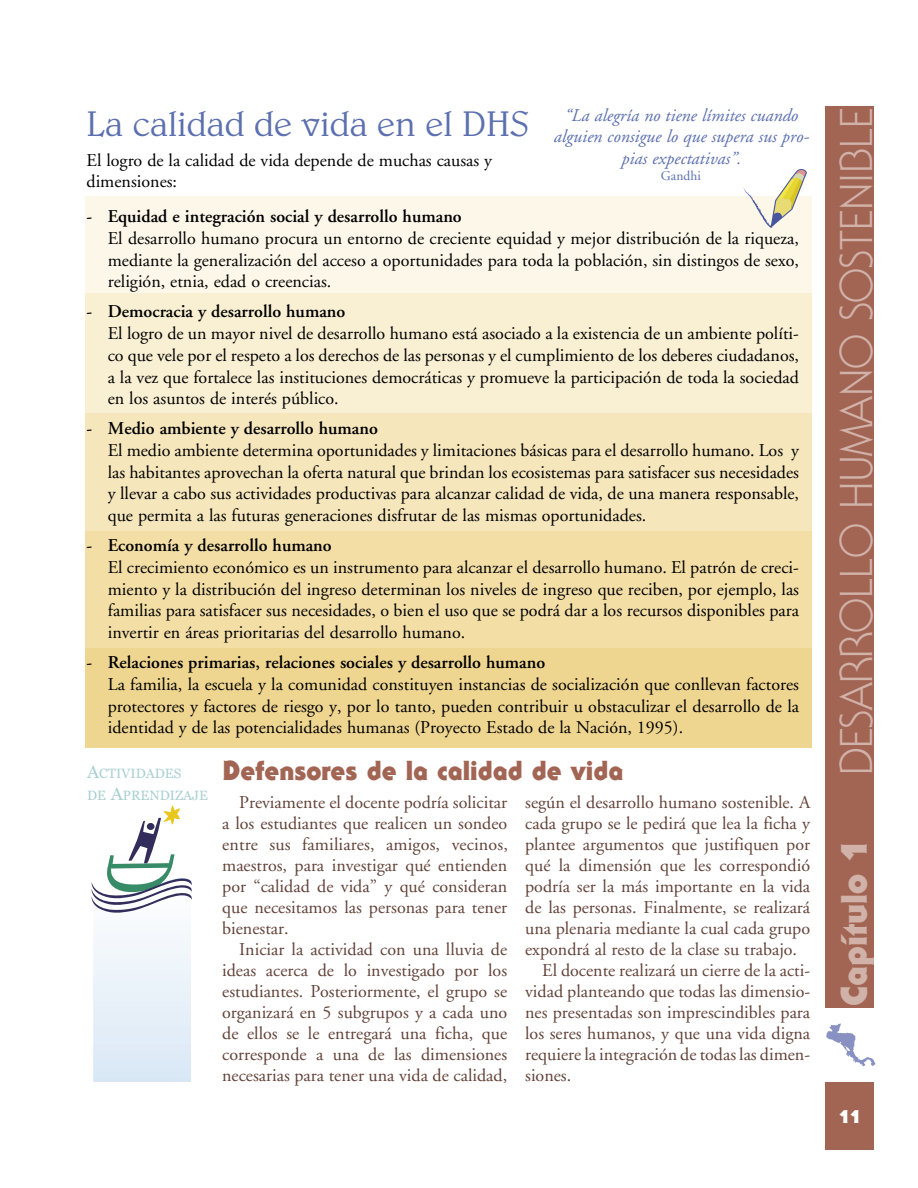
<style>
.page{position:relative;width:918px;height:1188px;background:#fff}
.page>*{position:absolute;margin:0;border:0;box-sizing:border-box;transform-origin:0 0}
.t1{font:300 45px "Serif Gothic";color:#d1b2a9}
.t2{font:300 36px "Belwe";color:#5c70b0}
.t3{font:900 36px "Serif Gothic";color:#d1b2a9}
.t4{font:900 27px "Serif Gothic";color:#a26554}
.t5{font:18px/21.8px "Adobe Garamond";color:#000;text-align:justify}
.t6{font:18px/21px "Adobe Garamond";color:#624238;text-align:justify}
.t7{font:600 18px "Adobe Garamond";color:#000}
.t8{font:italic 18px/21.8px "Adobe Garamond";color:#5c70b0;text-align:center}
.t9{font:900 18px "Serif Gothic";color:#fff}
.t10{font:13.5px/21.8px "Georgia";color:#aad0d2}
.t11{font:13.5px "Adobe Garamond";color:#5c70b0}
.s1{font-size:18px}
</style>
<div class="page">
<svg style="left:826px;top:1023px;width:49px;height:43px"></svg>
<div style="left:85px;top:197px;width:727px;height:102px;background:#fcf7e9"></div>
<div style="left:85px;top:294px;width:727px;height:120px;background:#f9efd2"></div>
<div style="left:85px;top:413px;width:727px;height:119px;background:#f6e6bc"></div>
<div style="left:85px;top:531px;width:727px;height:121px;background:#f3dea6"></div>
<div style="left:85px;top:649px;width:727px;height:99px;background:#efd690"></div>
<svg style="left:93px;top:934px;width:98px;height:148px;fill:#e7f0f9"></svg>
<svg style="left:91px;top:806px;width:101px;height:107px"></svg>
<svg style="left:743px;top:169px;width:65px;height:59px"></svg>
<div style="left:825px;top:106px;width:49px;height:902px;background:#a26554"></div>
<div style="left:825px;top:1082px;width:49px;height:67px;background:#a26554"></div>
<h2 class="t2" style="left:87px;top:103px;width:445px">La calidad de vida en el DHS</h2>
<p class="t5" style="left:87px;top:149px;width:407px">El logro de la calidad de vida depende de muchas causas y dimensiones:</p>
<p class="t8" style="left:553px;top:105px;width:258px">“La alegría no tiene límites cuando alguien consigue lo que supera sus pro&shy;pias expectativas”.</p>
<p class="t11" style="left:661px;top:169px;width:41px">Gandhi</p>
<p class="t7" style="left:87px;top:207px;width:377px">- Equidad e integración social y desarrollo humano</p>
<p class="t5" style="left:108px;top:228px;width:693px">El desarrollo humano procura un entorno de creciente equidad y mejor distribución de la riqueza, mediante la generalización del acceso a oportunidades para toda la población, sin distingos de sexo, religión, etnia, edad o creencias.</p>
<p class="t7" style="left:87px;top:302px;width:260px">- Democracia y desarrollo humano</p>
<p class="t5" style="left:108px;top:323px;width:693px">El logro de un mayor nivel de desarrollo humano está asociado a la existencia de un ambiente políti&shy;co que vele por el respeto a los derechos de las personas y el cumplimiento de los deberes ciudadanos, a la vez que fortalece las instituciones democráticas y promueve la participación de toda la sociedad en los asuntos de interés público.</p>
<p class="t7" style="left:87px;top:419px;width:293px">- Medio ambiente y desarrollo humano</p>
<p class="t5" style="left:108px;top:440px;width:693px">El medio ambiente determina oportunidades y limitaciones básicas para el desarrollo humano. Los y las habitantes aprovechan la oferta natural que brindan los ecosistemas para satisfacer sus necesidades y llevar a cabo sus actividades productivas para alcanzar calidad de vida, de una manera responsable, que permita a las futuras generaciones disfrutar de las mismas oportunidades.</p>
<p class="t7" style="left:87px;top:536px;width:247px">- Economía y desarrollo humano</p>
<p class="t5" style="left:108px;top:557px;width:693px">El crecimiento económico es un instrumento para alcanzar el desarrollo humano. El patrón de creci&shy;miento y la distribución del ingreso determinan los niveles de ingreso que reciben, por ejemplo, las familias para satisfacer sus necesidades, o bien el uso que se podrá dar a los recursos disponibles para invertir en áreas prioritarias del desarrollo humano.</p>
<p class="t7" style="left:87px;top:653px;width:460px">- Relaciones primarias, relaciones sociales y desarrollo humano</p>
<p class="t5" style="left:108px;top:674px;width:693px">La familia, la escuela y la comunidad constituyen instancias de socialización que conllevan factores protectores y factores de riesgo y, por lo tanto, pueden contribuir u obstaculizar el desarrollo de la identidad y de las potencialidades humanas (Proyecto Estado de la Nación, 1995).</p>
<p class="t10" style="left:87px;top:763px;width:123px"><span class="s1">A</span>CTIVIDADES<br>DE <span class="s1">A</span>PRENDIZAJE</p>
<h3 class="t4" style="left:223px;top:754px;width:402px">Defensores de la calidad de vida</h3>
<p class="t6" style="left:222px;top:792px;width:287px;text-indent:17px">Previamente el docente podría solicitar a los estudiantes que realicen un sondeo entre sus familiares, amigos, vecinos, maestros, para investigar qué entienden por “calidad de vida” y qué consideran que necesitamos las personas para tener bienestar.</p>
<p class="t6" style="left:222px;top:939px;width:287px;text-indent:17px">Iniciar la actividad con una lluvia de ideas acerca de lo investigado por los estudiantes. Posteriormente, el grupo se organizará en 5 subgrupos y a cada uno de ellos se le entregará una ficha, que corresponde a una de las dimensiones necesarias para tener una vida de calidad,</p>
<p class="t6" style="left:525px;top:792px;width:287px">según el desarrollo humano sostenible. A</p>
<p class="t6" style="left:525px;top:813px;width:286px">cada grupo se le pedirá que lea la ficha y</p>
<p class="t6" style="left:525px;top:834px;width:286px">plantee argumentos que justifiquen por</p>
<p class="t6" style="left:525px;top:855px;width:286px">qué la dimensión que les correspondió</p>
<p class="t6" style="left:525px;top:876px;width:286px">podría ser la más importante en la vida</p>
<p class="t6" style="left:525px;top:897px;width:287px">de las personas. Finalmente, se realizará</p>
<p class="t6" style="left:525px;top:918px;width:286px">una plenaria mediante la cual cada grupo</p>
<p class="t6" style="left:525px;top:939px;width:273px">expondrá al resto de la clase su trabajo.</p>
<p class="t6" style="left:542px;top:960px;width:269px">El docente realizará un cierre de la acti-</p>
<p class="t6" style="left:525px;top:981px;width:287px">vidad planteando que todas las dimensio-</p>
<p class="t6" style="left:525px;top:1002px;width:287px">nes presentadas son imprescindibles para</p>
<p class="t6" style="left:525px;top:1023px;width:286px">los seres humanos, y que una vida digna</p>
<p class="t6" style="left:525px;top:1044px;width:286px">requiere la integración de todas las dimen-</p>
<p class="t6" style="left:525px;top:1065px;width:48px">siones.</p>
<h1 class="t1" style="left:830px;top:775px;width:669px;rotate:-90deg">DESARROLLO HUMANO SOSTENIBLE</h1>
<h2 class="t3" style="left:831px;top:1006px;width:168px;rotate:-90deg">Capítulo 1</h2>
<p class="t9" style="left:839px;top:1105px;width:23px">11</p>
</div>
